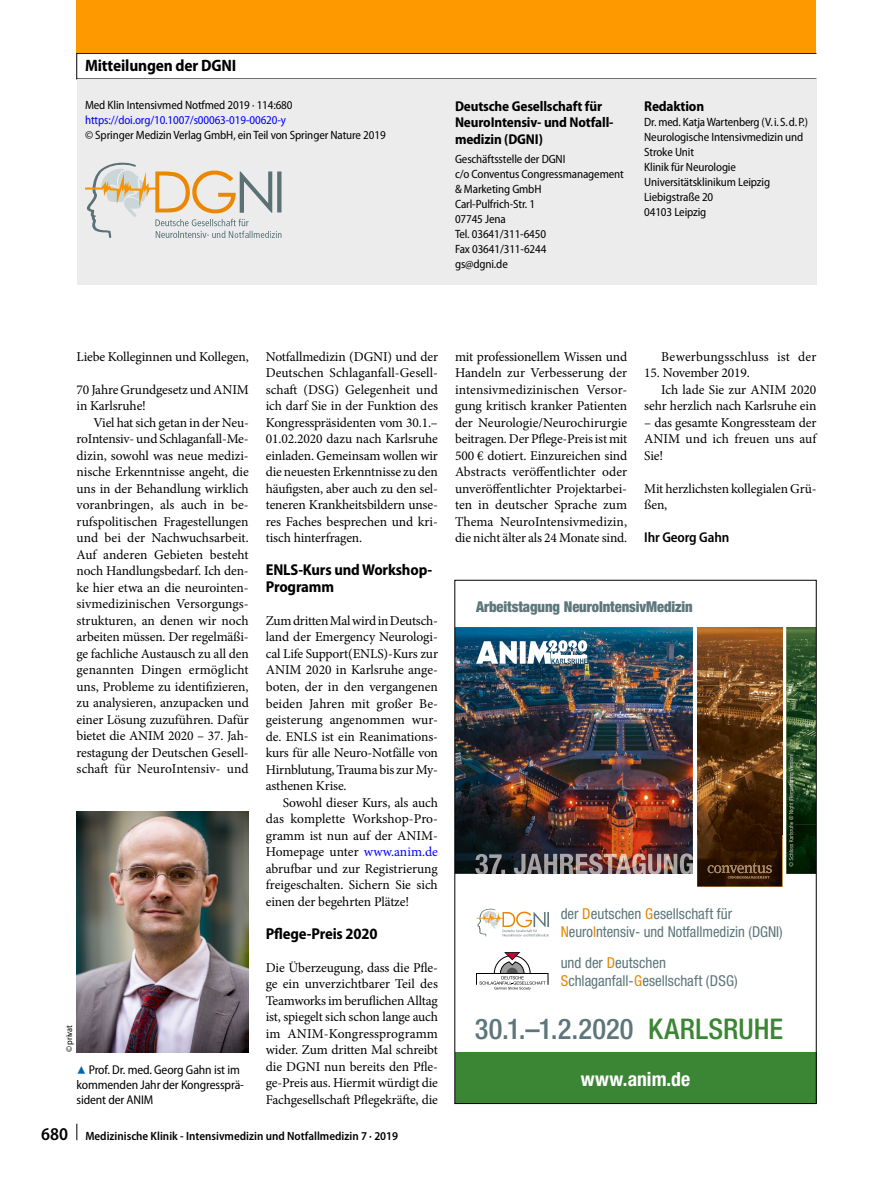
<style>
.page{position:relative;width:893px;height:1187px;background:#fff}
.page>*{position:absolute;margin:0;border:0;box-sizing:border-box;transform-origin:0 0}
.t1{font:500 condensed 28.5px "Helvetica Neue LT Std";letter-spacing:.005em;color:#5d767b}
.t2{font:700 condensed 19.5px "Helvetica Neue LT Std";color:#fff}
.t3{font:700 semi-condensed 16.5px "Myriad Pro";letter-spacing:-.01em;color:#000}
.t4{font:700 semi-condensed 15.75px/16.5px "Myriad Pro";letter-spacing:-.01em;color:#000}
.t5{font:condensed 15px/18px "Helvetica Neue LT Std";color:#5d767b}
.t6{font:900 condensed 15px "Helvetica Neue LT Pro";letter-spacing:-.005em;color:#5d767b}
.t7{font:700 semi-condensed 14.25px/16.5px "Myriad Pro";letter-spacing:-.01em;color:#000}
.t8{font:600 semi-condensed 14.25px "Myriad Pro";letter-spacing:-.01em;color:#000}
.t9{font:13.5px/16.5px "Minion Pro";letter-spacing:-.01em;color:#000;text-align:justify}
.t10{font:13.5px "Minion Pro";letter-spacing:.01em;color:#000}
.t11{font:semi-condensed 12.75px/15px "Myriad Pro";letter-spacing:-.01em;color:#000}
.t12{font:semi-condensed 12px/15px "Myriad Pro";letter-spacing:-.01em;color:#000}
.t13{font:600 semi-condensed 12px "Myriad Pro";color:#000}
.t14{font:semi-condensed 12px "Myriad Pro";letter-spacing:-.01em;color:#00f}
.t15{font:semi-condensed 9px "Myriad Pro";letter-spacing:-.01em;color:#000}
.s1{font-family:"Blik Buttons";font-stretch:normal;color:#0067af}
.s2{color:#00f}
.s3{font-size:18px}
.s4{color:#e98500}
.s5{color:#3b8635}
</style>
<div class="page">
<svg style="left:77px;top:1123px;width:1px;height:17px"></svg>
<div style="left:77px;top:53px;width:740px;height:26px;border:1px solid #000"></div>
<div style="left:77px;top:0;width:739px;height:53px;background:#f90"></div>
<div style="left:77px;top:79px;width:739px;height:205px;background:#ececec"></div>
<svg style="left:85px;top:163px;width:196px;height:75px"></svg>
<img style="left:77px;top:811px;width:172px;height:241px">
<img style="left:457px;top:627px;width:236px;height:246px">
<img style="left:697px;top:627px;width:85px;height:259px">
<img style="left:786px;top:627px;width:28px;height:246px">
<img style="left:475px;top:853px;width:157px;height:20px">
<img style="left:632px;top:853px;width:61px;height:20px">
<svg style="left:476px;top:640px;width:111px;height:23px"></svg>
<img style="left:789px;top:753px;width:5px;height:113px">
<svg style="left:477px;top:908px;width:72px;height:28px"></svg>
<svg style="left:479px;top:952px;width:67px;height:38px"></svg>
<div style="left:476px;top:973px;width:72px;height:12px;border:1px solid #000"></div>
<div style="left:455px;top:1052px;width:361px;height:51px;background:#3b8635"></div>
<svg style="left:708px;top:863px;width:64px;height:15px"></svg>
<p class="t3" style="left:85px;top:56px;width:153px">Mitteilungen der DGNI</p>
<p class="t12" style="left:85px;top:98px;width:209px">Med Klin Intensivmed Notfmed 2019 · 114:680</p>
<p class="t14" style="left:85px;top:113px;width:202px">https://doi.org/10.1007/s00063-019-00620-y</p>
<p class="t12" style="left:85px;top:128px;width:302px">© Springer Medizin Verlag GmbH, ein Teil von Springer Nature 2019</p>
<p class="t7" style="left:455px;top:98px;width:159px">Deutsche Gesellschaft für<br>NeuroIntensiv- und Notfall&shy;medizin (DGNI)</p>
<p class="t12" style="left:455px;top:152px;width:170px">Geschäftsstelle der DGNI<br>c/o Conventus Congressmanagement &amp; Marketing GmbH<br>Carl-Pulfrich-Str. 1<br>07745 Jena<br>Tel. 03641/311-6450<br>Fax 03641/311-6244<br>gs@dgni.de</p>
<p class="t7" style="left:644px;top:98px;width:62px">Redaktion</p>
<p class="t12" style="left:644px;top:114px;width:165px">Dr. med. Katja Wartenberg (V.i.S.d.P.)<br>Neurologische Intensivmedizin und<br>Stroke Unit<br>Klinik für Neurologie<br>Universitätsklinikum Leipzig<br>Liebigstraße 20<br>04103 Leipzig</p>
<p class="t9" style="left:77px;top:348px;width:174px">Liebe Kolleginnen und Kollegen,</p>
<p class="t9" style="left:77px;top:381px;width:174px">70 Jahre Grundgesetz und ANIM in Karlsruhe!</p>
<p class="t9" style="left:77px;top:414px;width:174px;text-indent:17px">Viel hat sich getan in der Neu&shy;roIntensiv- und Schlaganfall-Me&shy;dizin, sowohl was neue medizi&shy;nische Erkenntnisse angeht, die uns in der Behandlung wirklich voranbringen, als auch in be&shy;rufspolitischen Fragestellungen und bei der Nachwuchsarbeit.<br>Auf anderen Gebieten besteht noch Handlungsbedarf. Ich den&shy;ke hier etwa an die neurointen&shy;sivmedizinischen Versorgungs&shy;strukturen, an denen wir noch arbeiten müssen. Der regelmäßi&shy;ge fachliche Austausch zu all den genannten Dingen ermöglicht uns, Probleme zu identifizieren, zu analysieren, anzupacken und einer Lösung zuzuführen. Dafür bietet die ANIM 2020 – 37. Jah&shy;restagung der Deutschen Gesell&shy;schaft für NeuroIntensiv- und</p>
<p class="t15" style="left:64px;top:1052px;width:29px;rotate:-90deg">© privat</p>
<p class="t11" style="left:77px;top:1062px;width:169px"><span class="s1">8</span> Prof. Dr. med. Georg Gahn ist im kommenden Jahr der Kongressprä&shy;sident der ANIM</p>
<p class="t9" style="left:266px;top:348px;width:174px">Notfallmedizin (DGNI) und der Deutschen Schlaganfall-Gesell&shy;schaft (DSG) Gelegenheit und ich darf Sie in der Funktion des Kongresspräsidenten vom 30.1.– 01.02.2020 dazu nach Karlsruhe einladen. Gemeinsam wollen wir die neuesten Erkenntnisse zu den häufigsten, aber auch zu den sel&shy;teneren Krankheitsbildern unse&shy;res Faches besprechen und kri&shy;tisch hinterfragen.</p>
<p class="t4" style="left:266px;top:562px;width:168px">ENLS-Kurs und Workshop-<br>Programm</p>
<p class="t9" style="left:266px;top:612px;width:174px">Zum dritten Mal wird in Deutsch&shy;land der Emergency Neurologi&shy;cal Life Support(ENLS)-Kurs zur ANIM 2020 in Karlsruhe ange&shy;boten, der in den vergangenen beiden Jahren mit großer Be&shy;geisterung angenommen wur&shy;de. ENLS ist ein Reanimations&shy;kurs für alle Neuro-Notfälle von Hirnblutung, Trauma bis zur My&shy;asthenen Krise.</p>
<p class="t9" style="left:266px;top:794px;width:174px;text-indent:17px">Sowohl dieser Kurs, als auch das komplette Workshop-Pro&shy;gramm ist nun auf der ANIM-Homepage unter <span class="s2">www.anim.de </span>abrufbar und zur Registrierung freigeschalten. Sichern Sie sich einen der begehrten Plätze!</p>
<p class="t4" style="left:266px;top:925px;width:113px">Pflege-Preis 2020</p>
<p class="t9" style="left:266px;top:959px;width:174px">Die Überzeugung, dass die Pfle&shy;ge ein unverzichtbarer Teil des Teamworks im beruflichen Alltag ist, spiegelt sich schon lange auch im ANIM-Kongressprogramm wider. Zum dritten Mal schreibt die DGNI nun bereits den Pfle&shy;ge-Preis aus. Hiermit würdigt die Fachgesellschaft Pflegekräfte, die</p>
<p class="t13" style="left:41px;top:1129px;width:359px"><span class="s3">680</span> Medizinische Klinik - Intensivmedizin und Notfallmedizin 7 · 2019</p>
<p class="t9" style="left:455px;top:348px;width:174px">mit professionellem Wissen und Handeln zur Verbesserung der intensivmedizinischen Versor&shy;gung kritisch kranker Patienten der Neurologie/Neurochirurgie beitragen. Der Pflege-Preis ist mit 500 € dotiert. Einzureichen sind Abstracts veröffentlichter oder unveröffentlichter Projektarbei&shy;ten in deutscher Sprache zum Thema NeuroIntensivmedizin, die nicht älter als 24 Monate sind.</p>
<p class="t10" style="left:661px;top:347px;width:157px">Bewerbungsschluss ist der</p>
<p class="t9" style="left:644px;top:365px;width:107px">15. November 2019.</p>
<p class="t9" style="left:661px;top:381px;width:157px">Ich lade Sie zur ANIM 2020</p>
<p class="t9" style="left:644px;top:398px;width:174px">sehr herzlich nach Karlsruhe ein</p>
<p class="t9" style="left:644px;top:414px;width:174px">– das gesamte Kongressteam der ANIM und ich freuen uns auf Sie!</p>
<p class="t9" style="left:644px;top:480px;width:174px">Mit herzlichsten kollegialen Grü&shy;ßen,</p>
<p class="t8" style="left:644px;top:529px;width:87px">Ihr Georg Gahn</p>
<p class="t6" style="left:476px;top:598px;width:218px">Arbeitstagung NeuroIntensivMedizin</p>
<p class="t5" style="left:561px;top:904px;width:224px">der <span class="s4">D</span>eutschen <span class="s4">G</span>esellschaft für<br><span class="s4">N</span>euro<span class="s4">I</span>ntensiv- und Notfallmedizin (DGNI)</p>
<p class="t5" style="left:561px;top:953px;width:179px">und der <span class="s4">D</span>eutschen<br><span class="s4">S</span>chlaganfall-<span class="s4">G</span>esellschaft (DSG)</p>
<h1 class="t1" style="left:475px;top:1012px;width:310px">30.1.–1.2.2020 <span class="s5">KARLSRUHE</span></h1>
<h2 class="t2" style="left:581px;top:1066px;width:111px">www.anim.de</h2>
</div>
